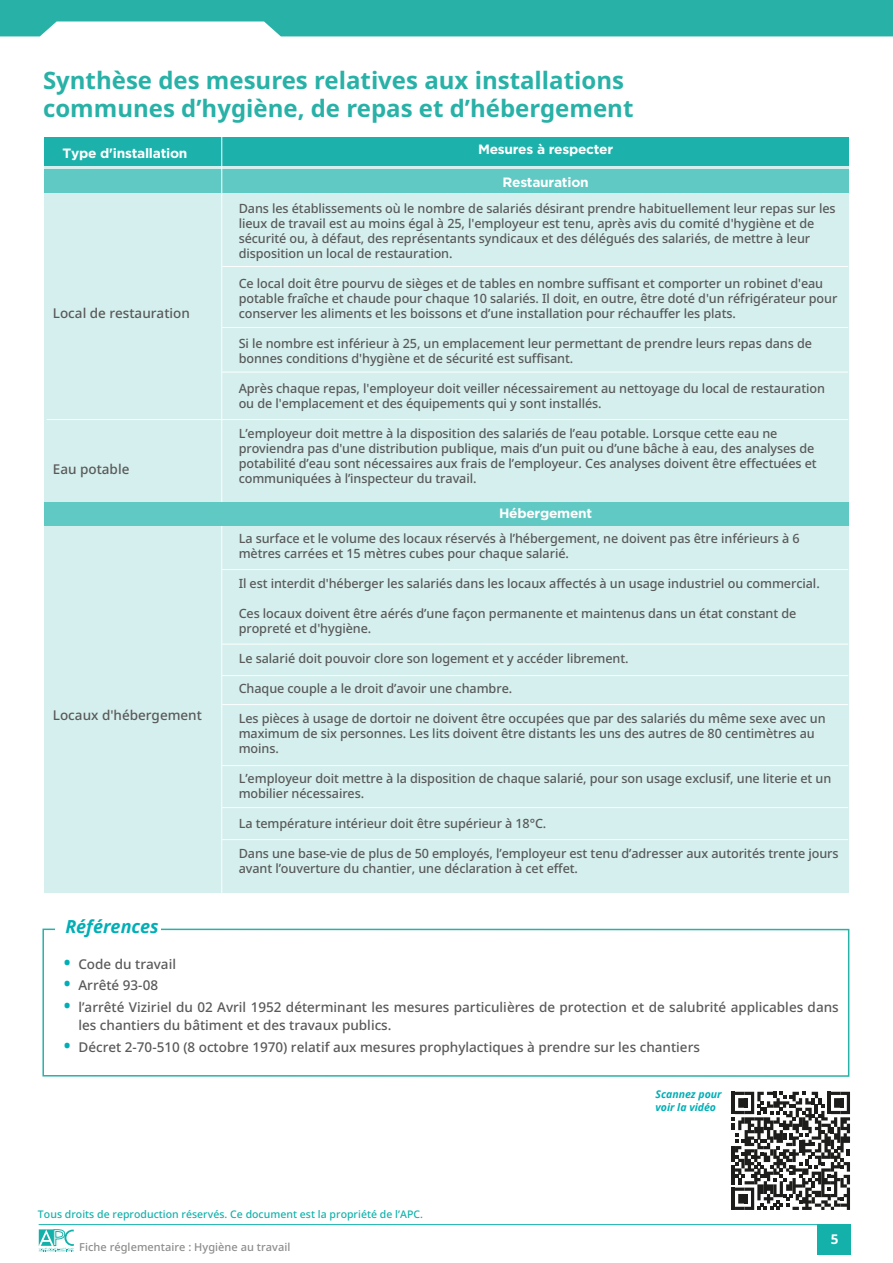
<style>
.page{position:relative;width:893px;height:1263px;background:#fff}
.page>*{position:absolute;margin:0;border:0;box-sizing:border-box;transform-origin:0 0}
.t1{font:700 24px/28.5px "Noto Sans";color:#28b1a7}
.t2{font:italic 700 18px "Noto Sans";color:#00afb6}
.t3{font:500 13.5px/18px "Noto Sans";color:#595959}
.t4{font:700 13.5px "Gotham";letter-spacing:-.02em;color:#fff}
.t5{font:700 13.5px "Noto Sans";color:#fff}
.t6{font:500 12.75px/15px "Noto Sans";letter-spacing:-.005em;color:#595959}
.t7{font:500 10.95px "Noto Sans";letter-spacing:.005em;color:#8c8c8b}
.t8{font:500 10.5px "Noto Sans";letter-spacing:.005em;color:#14b1ab}
.t9{font:italic 700 10.5px/12.6px "Noto Sans";color:#00afb6}
.s1{font-weight:700;font-style:italic;font-size:18px;color:#00afb6}
</style>
<div class="page">
<div style="left:44px;top:137px;width:805px;height:756px;background:#d4efed"></div>
<div style="left:44px;top:169px;width:804px;height:24px;background:#60c9c4"></div>
<svg style="left:0;top:0;width:893px;height:36px;background:#3db8af"></svg>
<div style="left:44px;top:137px;width:804px;height:29px;background:#1cb2ab"></div>
<hr style="left:222px;top:266px;width:626px;height:1px;background:#fff">
<hr style="left:222px;top:327px;width:626px;height:1px;background:#fff">
<hr style="left:222px;top:372px;width:626px;height:1px;background:#fff">
<hr style="left:47px;top:419px;width:801px;height:1px;background:#fff">
<hr style="left:222px;top:644px;width:626px;height:1px;background:#fff">
<hr style="left:222px;top:675px;width:626px;height:1px;background:#fff">
<hr style="left:222px;top:704px;width:626px;height:1px;background:#fff">
<hr style="left:222px;top:765px;width:626px;height:1px;background:#fff">
<hr style="left:222px;top:807px;width:626px;height:1px;background:#fff">
<hr style="left:222px;top:839px;width:626px;height:1px;background:#fff">
<hr style="left:222px;top:569px;width:626px;height:1px;background:#fff">
<hr style="left:221px;top:137px;width:1px;height:766px;background:#fff">
<div style="left:44px;top:502px;width:805px;height:24px;background:#60c9c4"></div>
<div style="left:42px;top:928px;width:807px;height:149px;border:2px solid #28b1a7"></div>
<div style="left:55px;top:917px;width:105px;height:22px;background:#fff"></div>
<svg style="left:39px;top:1229px;width:35px;height:22px"></svg>
<hr style="left:39px;top:1224px;width:812px;height:1px;background:#14b1ab">
<div style="left:818px;top:1224px;width:33px;height:31px;background:#14b1ab"></div>
<svg style="left:732px;top:1092px;width:118px;height:118px"></svg>
<h1 class="t1" style="left:43px;top:66px;width:592px">Synthèse des mesures relatives aux installations communes d’hygiène, de repas et d’hébergement</h1>
<p class="t4" style="left:62px;top:144px;width:127px">Type d'installation</p>
<p class="t4" style="left:478px;top:141px;width:137px">Mesures à respecter</p>
<p class="t4" style="left:502px;top:173px;width:88px">Restauration</p>
<p class="t3" style="left:53px;top:305px;width:139px">Local de restauration</p>
<p class="t3" style="left:53px;top:461px;width:78px">Eau potable</p>
<p class="t3" style="left:53px;top:707px;width:151px">Locaux d'hébergement</p>
<h2 class="t2" style="left:65px;top:914px;width:95px">Références</h2>
<p class="t6" style="left:239px;top:202px;width:598px">Dans les établissements où le nombre de salariés désirant prendre habituellement leur repas sur les lieux de travail est au moins égal à 25, l'employeur est tenu, après avis du comité d'hygiène et de sécurité ou, à défaut, des représentants syndicaux et des délégués des salariés, de mettre à leur disposition un local de restauration.</p>
<p class="t6" style="left:239px;top:277px;width:600px">Ce local doit être pourvu de sièges et de tables en nombre suffisant et comporter un robinet d'eau potable fraîche et chaude pour chaque 10 salariés. Il doit, en outre, être doté d'un réfrigérateur pour conserver les aliments et les boissons et d’une installation pour réchauffer les plats.</p>
<p class="t6" style="left:239px;top:337px;width:575px">Si le nombre est inférieur à 25, un emplacement leur permettant de prendre leurs repas dans de bonnes conditions d'hygiène et de sécurité est suffisant.</p>
<p class="t6" style="left:239px;top:382px;width:588px">Après chaque repas, l'employeur doit veiller nécessairement au nettoyage du local de restauration ou de l'emplacement et des équipements qui y sont installés.</p>
<p class="t6" style="left:239px;top:427px;width:580px">L’employeur doit mettre à la disposition des salariés de l’eau potable. Lorsque cette eau ne proviendra pas d'une distribution publique, mais d’un puit ou d’une bâche à eau, des analyses de potabilité d’eau sont nécessaires aux frais de l’employeur. Ces analyses doivent être effectuées et communiquées à l’inspecteur du travail.</p>
<p class="t4" style="left:499px;top:504px;width:95px">Hébergement</p>
<p class="t6" style="left:239px;top:532px;width:562px">La surface et le volume des locaux réservés à l’hébergement, ne doivent pas être inférieurs à 6 mètres carrées et 15 mètres cubes pour chaque salarié.</p>
<p class="t6" style="left:239px;top:577px;width:583px">Il est interdit d'héberger les salariés dans les locaux affectés à un usage industriel ou commercial.</p>
<p class="t6" style="left:239px;top:607px;width:559px">Ces locaux doivent être aérés d’une façon permanente et maintenus dans un état constant de propreté et d'hygiène.</p>
<p class="t6" style="left:239px;top:652px;width:391px">Le salarié doit pouvoir clore son logement et y accéder librement.</p>
<p class="t6" style="left:239px;top:682px;width:275px">Chaque couple a le droit d’avoir une chambre.</p>
<p class="t6" style="left:239px;top:712px;width:588px">Les pièces à usage de dortoir ne doivent être occupées que par des salariés du même sexe avec un maximum de six personnes. Les lits doivent être distants les uns des autres de 80 centimètres au moins.</p>
<p class="t6" style="left:239px;top:771px;width:594px">L’employeur doit mettre à la disposition de chaque salarié, pour son usage exclusif, une literie et un mobilier nécessaires.</p>
<p class="t6" style="left:239px;top:816px;width:309px">La température intérieur doit être supérieur à 18°C.</p>
<p class="t6" style="left:239px;top:846px;width:601px">Dans une base-vie de plus de 50 employés, l’employeur est tenu d’adresser aux autorités trente jours avant l’ouverture du chantier, une déclaration à cet effet.</p>
<p class="t3" style="left:64px;top:955px;width:114px"><span class="s1">•</span> Code du travail</p>
<p class="t3" style="left:64px;top:977px;width:96px"><span class="s1">•</span> Arrêté 93-08</p>
<p class="t3" style="left:78px;top:998px;width:762px;text-indent:-15px"><span class="s1">•</span> l’arrêté Viziriel du 02 Avril 1952 déterminant les mesures particulières de protection et de salubrité applicables dans les chantiers du bâtiment et des travaux publics.</p>
<p class="t3" style="left:64px;top:1038px;width:638px"><span class="s1">•</span> Décret 2-70-510 (8 octobre 1970) relatif aux mesures prophylactiques à prendre sur les chantiers</p>
<p class="t8" style="left:38px;top:1207px;width:387px">Tous droits de reproduction réservés. Ce document est la propriété de l’APC.</p>
<p class="t7" style="left:79px;top:1239px;width:213px">Fiche réglementaire : Hygiène au travail</p>
<p class="t9" style="left:655px;top:1088px;width:68px">Scannez pour voir la vidéo</p>
<p class="t5" style="left:831px;top:1229px;width:9px">5</p>
</div>
